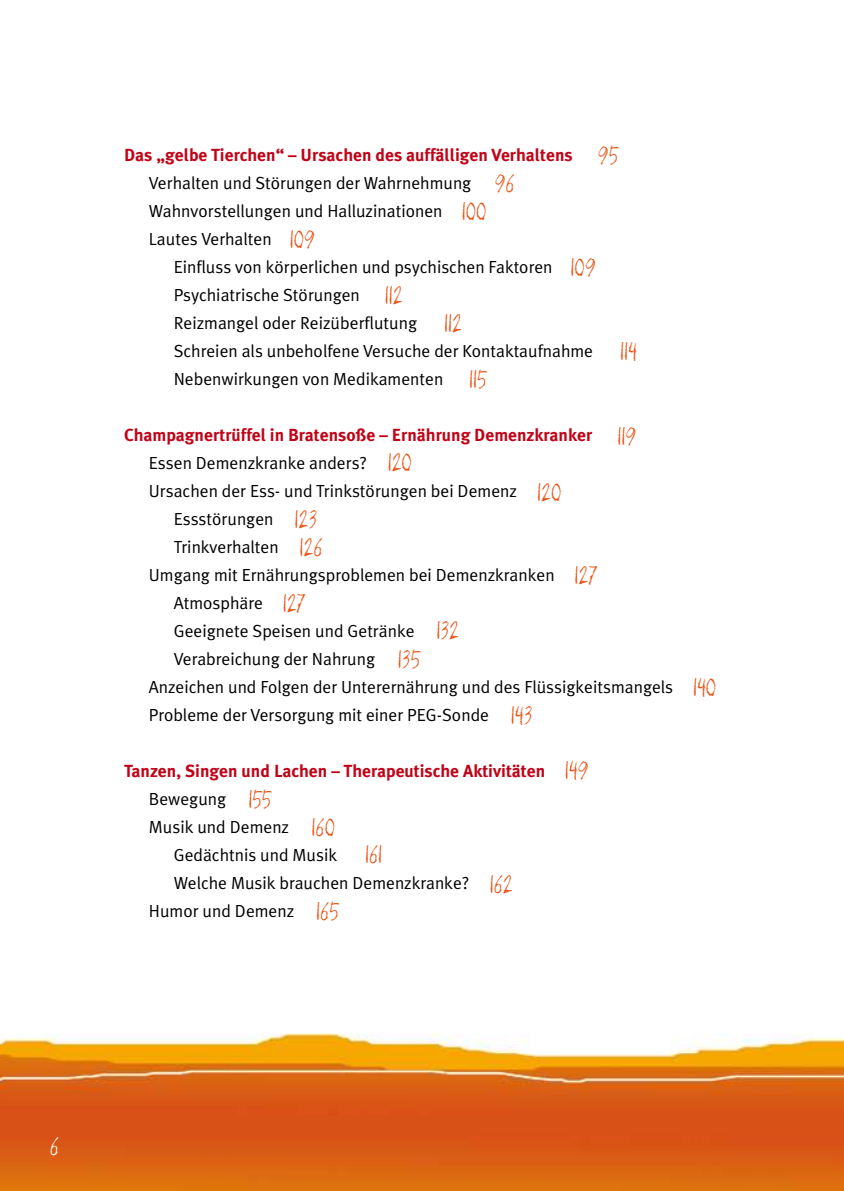
<style>
.page{position:relative;width:844px;height:1191px;background:#fff}
.page>*{position:absolute;margin:0;border:0;box-sizing:border-box;transform-origin:0 0}
.t1{font:28px/28.2px "Razor Keen";color:#e75112}
.t2{font:17.5px/28px "Meta Plus Normal";color:#000}
.t3{font:700 17.5px "Meta Plus";color:#c00418}
</style>
<div class="page">
<img style="left:0;top:1033px;width:844px;height:158px">
<h1 class="t1" style="left:597px;top:142px;width:22px">95</h1>
<p class="t3" style="left:124px;top:144px;width:450px">Das „gelbe Tierchen“ – Ursachen des auffälligen Verhaltens</p>
<p class="t2" style="left:149px;top:168px;width:324px">Verhalten und Störungen der Wahrnehmung<br>Wahnvorstellungen und Halluzinationen<br>Lautes Verhalten</p>
<p class="t2" style="left:174px;top:252px;width:421px">Einfluss von körperlichen und psychischen Faktoren Psychiatrische Störungen<br>Reizmangel oder Reizüberflutung<br>Schreien als unbeholfene Versuche der Kontaktaufnahme Nebenwirkungen von Medikamenten</p>
<p class="t3" style="left:124px;top:424px;width:469px">Champagnertrüffel in Bratensoße – Ernährung Demenzkranker</p>
<p class="t2" style="left:149px;top:448px;width:220px">Essen Demenzkranke anders?</p>
<p class="t2" style="left:149px;top:476px;width:369px">Ursachen der Ess- und Trinkstörungen bei Demenz</p>
<p class="t2" style="left:174px;top:504px;width:101px">Essstörungen</p>
<p class="t2" style="left:174px;top:532px;width:106px">Trinkverhalten</p>
<p class="t2" style="left:149px;top:560px;width:407px">Umgang mit Ernährungsproblemen bei Demenzkranken</p>
<p class="t2" style="left:174px;top:588px;width:91px">Atmosphäre</p>
<p class="t2" style="left:174px;top:616px;width:242px">Geeignete Speisen und Getränke</p>
<p class="t2" style="left:174px;top:644px;width:203px">Verabreichung der Nahrung</p>
<p class="t2" style="left:149px;top:672px;width:525px">Anzeichen und Folgen der Unterernährung und des Flüssigkeitsmangels</p>
<p class="t2" style="left:149px;top:700px;width:341px">Probleme der Versorgung mit einer PEG-Sonde</p>
<p class="t3" style="left:124px;top:760px;width:422px">Tanzen, Singen und Lachen – Therapeutische Aktivitäten</p>
<p class="t2" style="left:149px;top:784px;width:79px">Bewegung</p>
<p class="t2" style="left:149px;top:812px;width:142px">Musik und Demenz</p>
<p class="t2" style="left:174px;top:840px;width:165px">Gedächtnis und Musik</p>
<p class="t2" style="left:174px;top:868px;width:297px">Welche Musik brauchen Demenzkranke?</p>
<p class="t2" style="left:149px;top:896px;width:147px">Humor und Demenz</p>
<h1 class="t1" style="left:494px;top:169px;width:22px">96</h1>
<h1 class="t1" style="left:461px;top:197px;width:26px">100</h1>
<h1 class="t1" style="left:290px;top:226px;width:27px">109</h1>
<h1 class="t1" style="left:570px;top:253px;width:27px">109</h1>
<h1 class="t1" style="left:384px;top:282px;width:19px">112</h1>
<h1 class="t1" style="left:444px;top:309px;width:19px">112</h1>
<h1 class="t1" style="left:620px;top:338px;width:18px">114</h1>
<h1 class="t1" style="left:469px;top:366px;width:19px">115</h1>
<h1 class="t1" style="left:617px;top:423px;width:20px">119</h1>
<h1 class="t1" style="left:387px;top:449px;width:26px">120</h1>
<h1 class="t1" style="left:537px;top:479px;width:26px">120</h1>
<h1 class="t1" style="left:294px;top:505px;width:30px">123<br>126</h1>
<h1 class="t1" style="left:574px;top:562px;width:25px">127</h1>
<h1 class="t1" style="left:282px;top:590px;width:25px">127</h1>
<h1 class="t1" style="left:436px;top:616px;width:24px">132</h1>
<h1 class="t1" style="left:398px;top:645px;width:24px">135</h1>
<h1 class="t1" style="left:510px;top:701px;width:23px">143</h1>
<h1 class="t1" style="left:564px;top:756px;width:25px">149</h1>
<h1 class="t1" style="left:248px;top:785px;width:15px">155</h1>
<h1 class="t1" style="left:311px;top:813px;width:25px">160</h1>
<h1 class="t1" style="left:365px;top:840px;width:19px">161</h1>
<h1 class="t1" style="left:489px;top:870px;width:25px">162</h1>
<h1 class="t1" style="left:316px;top:897px;width:24px">165</h1>
<h1 class="t1" style="left:692px;top:673px;width:25px">140</h1>
</div>
